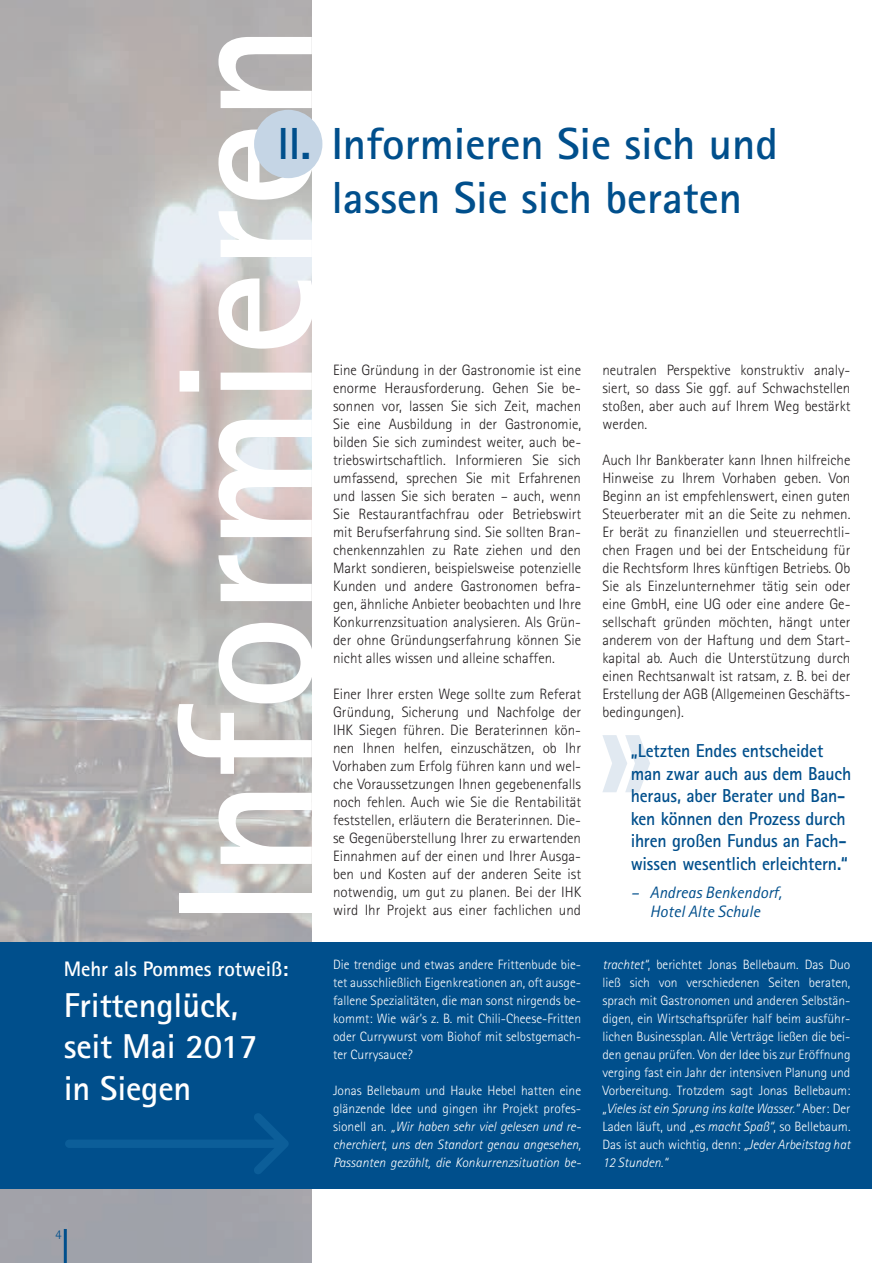
<style>
.page{position:relative;width:893px;height:1263px;background:#fff}
.page>*{position:absolute;margin:0;border:0;box-sizing:border-box;transform-origin:0 0}
.t1{font:700 191.7px "Rotis Sans Serif";color:#fff}
.t2{font:700 45px/54px "Rotis Sans Serif";color:#004f8c;text-align:center}
.t3{font:700 34.5px/41.4px "Rotis Sans Serif";letter-spacing:-.005em;color:#fff}
.t4{font:700 21px "Rotis Sans Serif";letter-spacing:-.005em;color:#fff}
.t5{font:700 18.75px/22.5px "Rotis Sans Serif";letter-spacing:-.01em;color:#004f8c;scale:.95 1}
.t6{font:italic 16.5px/19.5px "Rotis Sans Serif";color:#004f8c;text-align:center}
.t7{font:300 15px/18px "Rotis Sans Serif";color:#231f20;text-align:justify}
.t8{font:300 13.5px/18px "Rotis Sans Serif";color:#fff;text-align:justify}
.t9{font:italic 300 13.5px/18px "Rotis Sans Serif";color:#fff;text-align:justify}
.t10{font:300 13.5px "Rotis Sans Serif";color:#004f8c}
.s1{font-style:normal}
.s2{font-style:italic}
</style>
<div class="page">
<img style="left:0;top:0;width:312px;height:1263px">
<div style="left:0;top:942px;width:872px;height:246px;background:#004f8c"></div>
<div style="left:254px;top:110px;width:68px;height:68px;background:#c5d5e5;border-radius:50%"></div>
<svg style="left:65px;top:1113px;width:223px;height:61px"></svg>
<hr style="left:64px;top:1229px;width:3px;height:34px;background:#004f8c">
<svg style="left:602px;top:735px;width:48px;height:57px"></svg>
<h1 class="t1" style="left:126px;top:928px;width:906px;rotate:-90deg">Informieren</h1>
<h2 class="t2" style="left:277px;top:115px;width:502px">II. Informieren Sie sich und lassen Sie sich beraten</h2>
<p class="t7" style="left:333px;top:361px;width:250px">Eine Gründung in der Gastronomie ist eine enorme Herausforderung. Gehen Sie be&shy;sonnen vor, lassen Sie sich Zeit, machen Sie eine Ausbildung in der Gastronomie, bilden Sie sich zumindest weiter, auch be&shy;triebswirtschaftlich. Informieren Sie sich umfassend, sprechen Sie mit Erfahrenen und lassen Sie sich beraten – auch, wenn Sie Restaurantfachfrau oder Betriebswirt mit Berufserfahrung sind. Sie sollten Bran&shy;chenkennzahlen zu Rate ziehen und den Markt sondieren, beispielsweise potenzielle Kunden und andere Gastronomen befra&shy;gen, ähnliche Anbieter beobachten und Ihre Konkurrenzsituation analysieren. Als Grün&shy;der ohne Gründungserfahrung können Sie nicht alles wissen und alleine schaffen.</p>
<p class="t7" style="left:333px;top:685px;width:250px">Einer Ihrer ersten Wege sollte zum Referat Gründung, Sicherung und Nachfolge der IHK Siegen führen. Die Beraterinnen kön&shy;nen Ihnen helfen, einzuschätzen, ob Ihr Vorhaben zum Erfolg führen kann und wel&shy;che Voraussetzungen Ihnen gegebenenfalls noch fehlen. Auch wie Sie die Rentabilität feststellen, erläutern die Beraterinnen. Die&shy;se Gegenüberstellung Ihrer zu erwartenden Einnahmen auf der einen und Ihrer Ausga&shy;ben und Kosten auf der anderen Seite ist notwendig, um gut zu planen. Bei der IHK wird Ihr Projekt aus einer fachlichen und</p>
<p class="t7" style="left:602px;top:361px;width:250px">neutralen Perspektive konstruktiv analy&shy;siert, so dass Sie ggf. auf Schwachstellen stoßen, aber auch auf Ihrem Weg bestärkt werden.</p>
<p class="t7" style="left:602px;top:451px;width:250px">Auch Ihr Bankberater kann Ihnen hilfreiche Hinweise zu Ihrem Vorhaben geben. Von Beginn an ist empfehlenswert, einen guten Steuerberater mit an die Seite zu nehmen.<br>Er berät zu finanziellen und steuerrechtli&shy;chen Fragen und bei der Entscheidung für die Rechtsform Ihres künftigen Betriebs. Ob Sie als Einzelunternehmer tätig sein oder eine GmbH, eine UG oder eine andere Ge&shy;sellschaft gründen möchten, hängt unter anderem von der Haftung und dem Start&shy;kapital ab. Auch die Unterstützung durch einen Rechtsanwalt ist ratsam, z. B. bei der Erstellung der AGB (Allgemeinen Geschäfts&shy;bedingungen).</p>
<p class="t5" style="left:631px;top:739px;width:234px">„Letzten Endes entscheidet man zwar auch aus dem Bauch heraus, aber Berater und Ban&shy;ken können den Prozess durch ihren großen Fundus an Fach&shy;wissen wesentlich erleichtern.“</p>
<p class="t6" style="left:631px;top:882px;width:153px">– Andreas Benkendorf,<br>Hotel Alte Schule</p>
<h3 class="t4" style="left:64px;top:955px;width:226px">Mehr als Pommes rotweiß:</h3>
<h3 class="t3" style="left:64px;top:984px;width:195px">Frittenglück, seit Mai 2017 in Siegen</h3>
<p class="t10" style="left:55px;top:1227px;width:8px">4</p>
<p class="t8" style="left:333px;top:955px;width:250px">Die trendige und etwas andere Frittenbude bie&shy;tet ausschließlich Eigenkreationen an, oft ausge&shy;fallene Spezialitäten, die man sonst nirgends be&shy;kommt: Wie wär’s z. B. mit Chili-Cheese-Fritten oder Currywurst vom Biohof mit selbstgemach&shy;ter Currysauce?</p>
<p class="t9" style="left:333px;top:1082px;width:250px"><span class="s1">Jonas Bellebaum und Hauke Hebel hatten eine glänzende Idee und gingen ihr Projekt profes&shy;sionell an.</span> „Wir haben sehr viel gelesen und re&shy;cherchiert, uns den Standort genau angesehen, Passanten gezählt, die Konkurrenzsituation be-</p>
<p class="t8" style="left:602px;top:955px;width:250px"><span class="s2">trachtet“</span>, berichtet Jonas Bellebaum. Das Duo ließ sich von verschiedenen Seiten beraten, sprach mit Gastronomen und anderen Selbstän&shy;digen, ein Wirtschaftsprüfer half beim ausführ&shy;lichen Businessplan. Alle Verträge ließen die bei&shy;den genau prüfen. Von der Idee bis zur Eröffnung verging fast ein Jahr der intensiven Planung und Vorbereitung. Trotzdem sagt Jonas Bellebaum: <span class="s2">„Vieles ist ein Sprung ins kalte Wasser.“</span> Aber: Der Laden läuft, und <span class="s2">„es macht Spaß“</span>, so Bellebaum.<br>Das ist auch wichtig, denn: <span class="s2">„Jeder Arbeitstag hat 12 Stunden.“</span></p>
</div>
